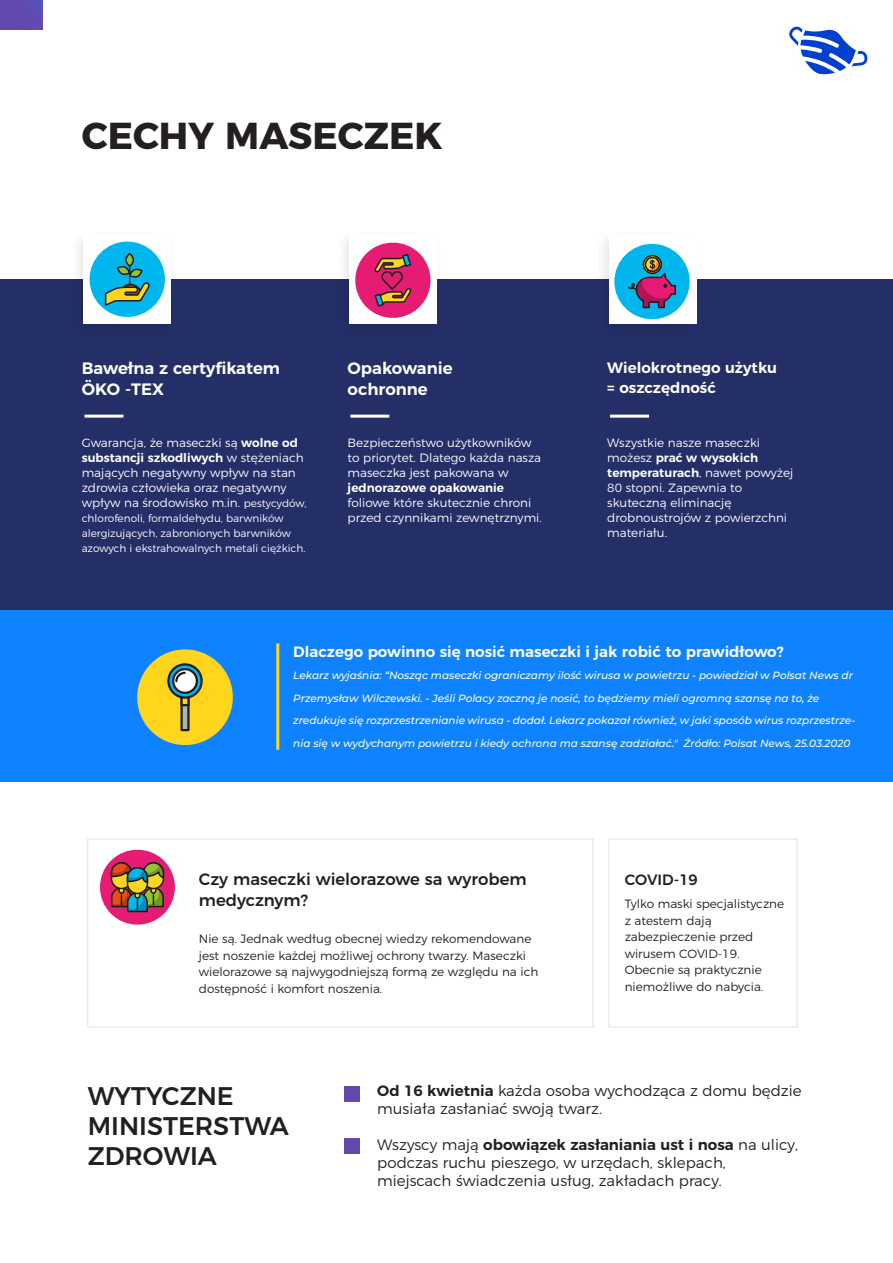
<style>
.page{position:relative;width:893px;height:1263px;background:#fff}
.page>*{position:absolute;margin:0;border:0;box-sizing:border-box;transform-origin:0 0}
.t1{font:700 37.5px "Montserrat";color:#231f20}
.t2{font:500 25.5px/30px "Montserrat";color:#231f20}
.t3{font:600 16.5px/21px "Montserrat";color:#fff}
.t4{font:500 16.5px/21px "Montserrat";color:#231f20}
.t5{font:300 15px/18px "Montserrat";color:#231f20}
.t6{font:600 15px/19.5px "Montserrat";color:#fff}
.t7{font:500 15px "Montserrat";color:#231f20}
.t8{font:300 12px/15px "Montserrat";color:#fff}
.t9{font:300 12px/16.5px "Montserrat";color:#231f20}
.t10{font:600 12px "Montserrat";color:#fff}
.t11{font:italic 500 10.5px/22.5px "Montserrat";color:#fff}
.t12{font:300 10.5px/15px "Montserrat";color:#fff}
.s1{font-weight:600}
.s2{font-size:10.5px}
</style>
<div class="page">
<div style="left:0;top:0;width:42px;height:30px;background:#624aaf"></div>
<div style="left:344px;top:1086px;width:15px;height:15px;background:#6349ae"></div>
<div style="left:344px;top:1139px;width:15px;height:15px;background:#6349ae"></div>
<svg style="left:789px;top:27px;width:79px;height:48px"></svg>
<div style="left:0;top:279px;width:893px;height:502px;background:#242f68"></div>
<div style="left:0;top:610px;width:893px;height:172px;background:#0f83ff"></div>
<div style="left:83px;top:235px;width:88px;height:89px;background:#fff"></div>
<hr style="left:84px;top:415px;width:39px;height:3px;background:#fff">
<img style="left:344px;top:240px;width:93px;height:84px">
<div style="left:349px;top:235px;width:87px;height:89px;background:#fff"></div>
<hr style="left:350px;top:415px;width:39px;height:3px;background:#fff">
<img style="left:603px;top:240px;width:94px;height:84px">
<div style="left:609px;top:235px;width:87px;height:89px;background:#fff"></div>
<hr style="left:610px;top:415px;width:39px;height:3px;background:#fff">
<div style="left:609px;top:838px;width:189px;height:189px;border:1px solid #e4e5e6"></div>
<div style="left:87px;top:838px;width:507px;height:189px;border:1px solid #e4e5e6"></div>
<div style="left:90px;top:242px;width:75px;height:75px;background:#00b6ec;border-radius:50%"></div>
<div style="left:126px;top:253px;width:7px;height:13px;background:#96c232;border-radius:50%"></div>
<div style="left:125px;top:253px;width:9px;height:14px;border:2px solid #1d1d1b;border-radius:50%"></div>
<svg style="left:104px;top:264px;width:46px;height:42px"></svg>
<svg style="left:355px;top:242px;width:76px;height:76px"></svg>
<div style="left:614px;top:244px;width:76px;height:75px;background:#00b6ec;border-radius:50%"></div>
<div style="left:643px;top:255px;width:19px;height:19px;border:2px solid #1d1d1b;border-radius:50%"></div>
<svg style="left:628px;top:256px;width:48px;height:53px"></svg>
<svg style="left:137px;top:649px;width:96px;height:96px"></svg>
<hr style="left:276px;top:643px;width:3px;height:107px;background:#ffd51e">
<svg style="left:100px;top:849px;width:75px;height:76px"></svg>
<h1 class="t1" style="left:82px;top:105px;width:362px">CECHY MASECZEK</h1>
<h3 class="t3" style="left:82px;top:357px;width:200px">Bawełna z certyfikatem<br>ÖKO -TEX</h3>
<p class="t8" style="left:82px;top:434px;width:226px">Gwarancja, że maseczki są <span class="s1">wolne od substancji szkodliwych</span> w stężeniach mających negatywny wpływ na stan zdrowia człowieka oraz negatywny wpływ na środowisko m.in. <span class="s2">pestycydów,</span></p>
<p class="t12" style="left:82px;top:510px;width:225px">chlorofenoli, formaldehydu, barwników alergizujących, zabronionych barwników azowych i ekstrahowalnych metali ciężkich.</p>
<h3 class="t3" style="left:348px;top:357px;width:107px">Opakowanie ochronne</h3>
<p class="t8" style="left:348px;top:434px;width:195px">Bezpieczeństwo użytkowników to priorytet. Dlatego każda nasza maseczka jest pakowana w</p>
<p class="t10" style="left:348px;top:478px;width:158px">jednorazowe opakowanie</p>
<p class="t8" style="left:348px;top:494px;width:196px">foliowe które skutecznie chroni przed czynnikami zewnętrznymi.</p>
<p class="t6" style="left:607px;top:357px;width:171px">Wielokrotnego użytku = oszczędność</p>
<p class="t8" style="left:607px;top:434px;width:188px">Wszystkie nasze maseczki możesz <span class="s1">prać w wysokich temperaturach</span>, nawet powyżej<br>80 stopni. Zapewnia to skuteczną eliminację drobnoustrojów z powierzchni materiału.</p>
<p class="t6" style="left:293px;top:640px;width:492px">Dlaczego powinno się nosić maseczki i jak robić to prawidłowo?</p>
<p class="t11" style="left:293px;top:664px;width:564px">Lekarz wyjaśnia: “Nosząc maseczki ograniczamy ilość wirusa w powietrzu - powiedział w Polsat News dr Przemysław Wilczewski. - Jeśli Polacy zaczną je nosić, to będziemy mieli ogromną szansę na to, że zredukuje się rozprzestrzenianie wirusa - dodał. Lekarz pokazał również, w jaki sposób wirus rozprzestrze&shy;nia się w wydychanym powietrzu i kiedy ochrona ma szansę zadziałać." Żródło: Polsat News, 25.03.2020</p>
<h3 class="t4" style="left:199px;top:867px;width:329px">Czy maseczki wielorazowe sa wyrobem medycznym?</h3>
<p class="t9" style="left:199px;top:929px;width:341px">Nie są. Jednak według obecnej wiedzy rekomendowane jest noszenie każdej możliwej ochrony twarzy. Maseczki wielorazowe są najwygodniejszą formą ze względu na ich dostępność i komfort noszenia.</p>
<p class="t7" style="left:625px;top:868px;width:74px">COVID-19</p>
<p class="t9" style="left:625px;top:895px;width:161px">Tylko maski specjalistyczne z atestem dają zabezpieczenie przed wirusem COVID-19.<br>Obecnie są praktycznie niemożliwe do nabycia.</p>
<h2 class="t2" style="left:88px;top:1078px;width:203px">WYTYCZNE<br>MINISTERSTWA<br>ZDROWIA</h2>
<p class="t5" style="left:377px;top:1080px;width:426px"><span class="s1">Od 16 kwietnia</span> każda osoba wychodząca z domu będzie musiała zasłaniać swoją twarz.</p>
<p class="t5" style="left:377px;top:1134px;width:422px">Wszyscy mają <span class="s1">obowiązek zasłaniania ust i nosa</span> na ulicy, podczas ruchu pieszego, w urzędach, sklepach, miejscach świadczenia usług, zakładach pracy.</p>
</div>
